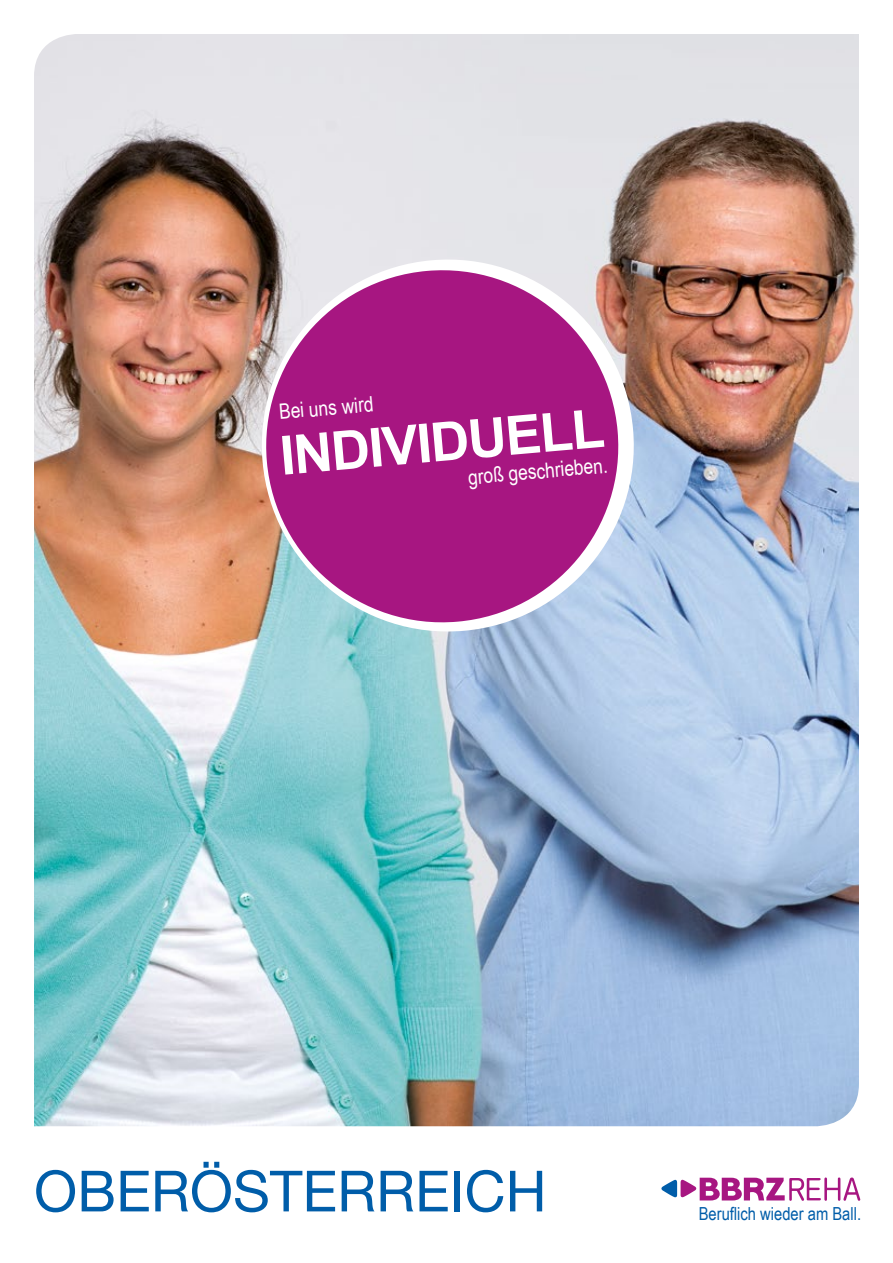
<style>
.page{position:relative;width:893px;height:1263px;background:#fff}
.page>*{position:absolute;margin:0;border:0;box-sizing:border-box;transform-origin:0 0}
.t1{font:56.85px "Helvetica Neue LT";color:#005da9}
.t2{font:700 54px "Arial";color:#fff}
.t3{font:21.15px "Arial Narrow";color:#fff}
.t4{font:18px "Arial Narrow";color:#005da9}
</style>
<div class="page">
<svg style="left:661px;top:1177px;width:199px;height:24px"></svg>
<img style="left:34px;top:34px;width:825px;height:1092px">
<img style="left:254px;top:251px;width:388px;height:389px">
<svg style="left:258px;top:262px;width:368px;height:368px;background:#b24a98"></svg>
<p class="t3" style="left:278px;top:396px;width:96px;rotate:-5deg">Bei uns wird</p>
<h2 class="t2" style="left:277px;top:421px;width:327px;rotate:-5deg">individuell</h2>
<p class="t3" style="left:467px;top:462px;width:142px;rotate:-5deg">groß geschrieben.</p>
<h1 class="t1" style="left:34px;top:1157px;width:514px">OBERÖSTERREICH</h1>
<p class="t4" style="left:699px;top:1200px;width:164px">Beruflich wieder am Ball.</p>
</div>
